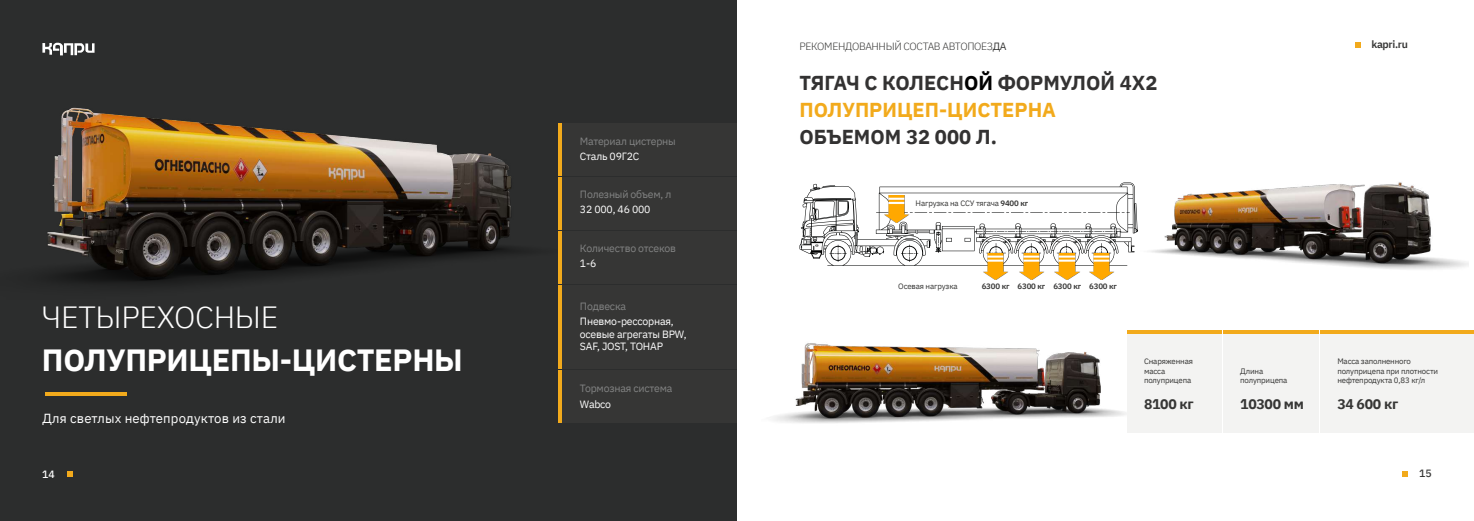
<style>
.page{position:relative;width:1474px;height:521px;background:#fff}
.page>*{position:absolute;margin:0;border:0;box-sizing:border-box;transform-origin:0 0}
.t1{font:700 30.62px "IBM Plex Sans";letter-spacing:-.01em;color:#fff}
.t2{font:300 30.62px "IBM Plex Sans";letter-spacing:-.01em;color:#fff}
.t3{font:700 20.12px/27.1px "IBM Plex Sans";color:#333232}
.t4{font:700 14px "IBM Plex Sans";letter-spacing:-.02em;color:#363635}
.t5{font:13.12px "IBM Plex Sans";letter-spacing:.01em;color:#fff}
.t6{font:10.5px/12.2px "IBM Plex Sans";letter-spacing:-.02em;color:#fff}
.t7{font:10.5px "IBM Plex Sans";letter-spacing:-.02em;color:#828383}
.t8{font:300 10.5px "IBM Plex Sans";letter-spacing:-.03em;color:#363635}
.t9{font:600 10.5px "IBM Plex Sans";letter-spacing:-.03em;color:#363635}
.t10{font:500 10.5px "IBM Plex Sans";color:#fff}
.t11{font:500 10.5px "IBM Plex Sans";color:#363635}
.t12{font:7.88px/9.6px "IBM Plex Sans";letter-spacing:-.02em;color:#363635}
.t13{font:600 7.88px "IBM Plex Sans";letter-spacing:-.02em;color:#363635}
.s1{font-weight:400}
.s2{color:#000}
.s3{color:#f2aa1c}
.s4{font-weight:600}
</style>
<div class="page">
<svg style="left:799px;top:182px;width:338px;height:84px"></svg>
<svg style="left:946px;top:238px;width:5px;height:4px"></svg>
<svg style="left:964px;top:238px;width:6px;height:4px"></svg>
<svg style="left:1027px;top:249px;width:8px;height:5px"></svg>
<svg style="left:1097px;top:249px;width:8px;height:5px"></svg>
<svg style="left:1062px;top:249px;width:8px;height:5px"></svg>
<div style="left:0;top:0;width:737px;height:521px;background:#2c2d2d"></div>
<img style="left:47px;top:42px;width:515px;height:244px">
<hr style="left:45px;top:392px;width:81px;height:4px;background:#f2aa1c">
<svg style="left:67px;top:471px;width:5px;height:6px"></svg>
<svg style="left:42px;top:43px;width:52px;height:12px"></svg>
<div style="left:561px;top:285px;width:176px;height:83px;background:#363635"></div>
<div style="left:561px;top:370px;width:176px;height:52px;background:#363635"></div>
<div style="left:561px;top:231px;width:176px;height:52px;background:#363635"></div>
<div style="left:561px;top:177px;width:176px;height:53px;background:#363635"></div>
<div style="left:561px;top:123px;width:176px;height:53px;background:#363635"></div>
<hr style="left:558px;top:123px;width:3px;height:53px;background:#f2aa1c">
<hr style="left:558px;top:177px;width:3px;height:53px;background:#f2aa1c">
<hr style="left:558px;top:231px;width:3px;height:52px;background:#f2aa1c">
<hr style="left:558px;top:285px;width:3px;height:83px;background:#f2aa1c">
<hr style="left:558px;top:370px;width:3px;height:52px;background:#f2aa1c">
<img style="left:773px;top:343px;width:366px;height:90px">
<svg style="left:1402px;top:471px;width:5px;height:5px"></svg>
<svg style="left:1355px;top:42px;width:5px;height:6px"></svg>
<img style="left:882px;top:196px;width:28px;height:26px">
<div style="left:1127px;top:333px;width:94px;height:99px;background:#f3f3f2"></div>
<hr style="left:1127px;top:330px;width:94px;height:3px;background:#f2aa1c">
<div style="left:1223px;top:333px;width:95px;height:99px;background:#f3f3f2"></div>
<hr style="left:1223px;top:330px;width:95px;height:3px;background:#f2aa1c">
<div style="left:1320px;top:333px;width:153px;height:99px;background:#f3f3f2"></div>
<hr style="left:1320px;top:330px;width:153px;height:3px;background:#f2aa1c">
<img style="left:981px;top:254px;width:28px;height:26px">
<img style="left:1017px;top:254px;width:28px;height:26px">
<img style="left:1052px;top:254px;width:29px;height:26px">
<img style="left:1087px;top:254px;width:28px;height:26px">
<img style="left:1150px;top:182px;width:318px;height:88px">
<h1 class="t2" style="left:42px;top:294px;width:238px">ЧЕТЫРЕХОСНЫЕ</h1>
<h1 class="t1" style="left:42px;top:336px;width:422px">ПОЛУПРИЦЕПЫ-ЦИСТЕРНЫ</h1>
<h3 class="t5" style="left:43px;top:408px;width:245px">Для светлых нефтепродуктов из стали</h3>
<h3 class="t7" style="left:580px;top:133px;width:97px">Материал цистерны</h3>
<h3 class="t6" style="left:580px;top:149px;width:61px">Сталь 09Г2С</h3>
<h3 class="t7" style="left:580px;top:186px;width:93px">Полезный объем, л</h3>
<h3 class="t6" style="left:580px;top:202px;width:72px">32 000, 46 000</h3>
<h3 class="t7" style="left:580px;top:240px;width:97px">Количество отсеков</h3>
<h3 class="t6" style="left:580px;top:256px;width:18px">1-6</h3>
<h3 class="t7" style="left:580px;top:298px;width:48px">Подвеска</h3>
<h3 class="t6" style="left:580px;top:314px;width:108px">Пневмо-рессорная, осевые агрегаты BPW,<br>SAF, JOST, ТОНАР</h3>
<h3 class="t7" style="left:580px;top:380px;width:94px">Тормозная система</h3>
<h3 class="t6" style="left:580px;top:397px;width:33px">Wabco</h3>
<h3 class="t8" style="left:799px;top:38px;width:209px">РЕКОМЕНДОВАННЫЙ СОСТАВ АВТОПОЕЗ<span class="s1">ДА</span></h3>
<h2 class="t3" style="left:799px;top:68px;width:359px">ТЯГАЧ С КОЛЕСН<span class="s2">ОЙ</span> ФОРМУЛОЙ 4Х2<br><span class="s3">ПОЛУПРИЦЕП-ЦИСТЕРНА</span></h2>
<h2 class="t3" style="left:799px;top:122px;width:199px">ОБЪЕМОМ 32 000 Л.</h2>
<p class="t12" style="left:915px;top:197px;width:114px">Нагрузка на ССУ тягача <span class="s4">9400 кг</span></p>
<p class="t12" style="left:898px;top:281px;width:61px">Осевая нагрузка</p>
<p class="t13" style="left:981px;top:280px;width:137px">6300 кг 6300 кг 6300 кг 6300 кг</p>
<p class="t12" style="left:1144px;top:356px;width:50px">Снаряженная масса полуприцепа</p>
<h3 class="t4" style="left:1144px;top:393px;width:51px">8100 кг</h3>
<h3 class="t9" style="left:1371px;top:36px;width:38px">kapri.ru</h3>
<p class="t12" style="left:1240px;top:365px;width:49px">Длина полуприцепа</p>
<h3 class="t4" style="left:1240px;top:393px;width:65px">10300 мм</h3>
<p class="t12" style="left:1337px;top:356px;width:102px">Масса заполненного полуприцепа при плотности нефтепродукта 0,83 кг/л</p>
<h3 class="t4" style="left:1337px;top:393px;width:62px">34 600 кг</h3>
<h3 class="t10" style="left:42px;top:466px;width:14px">14</h3>
<h3 class="t11" style="left:1418px;top:465px;width:14px">15</h3>
</div>
